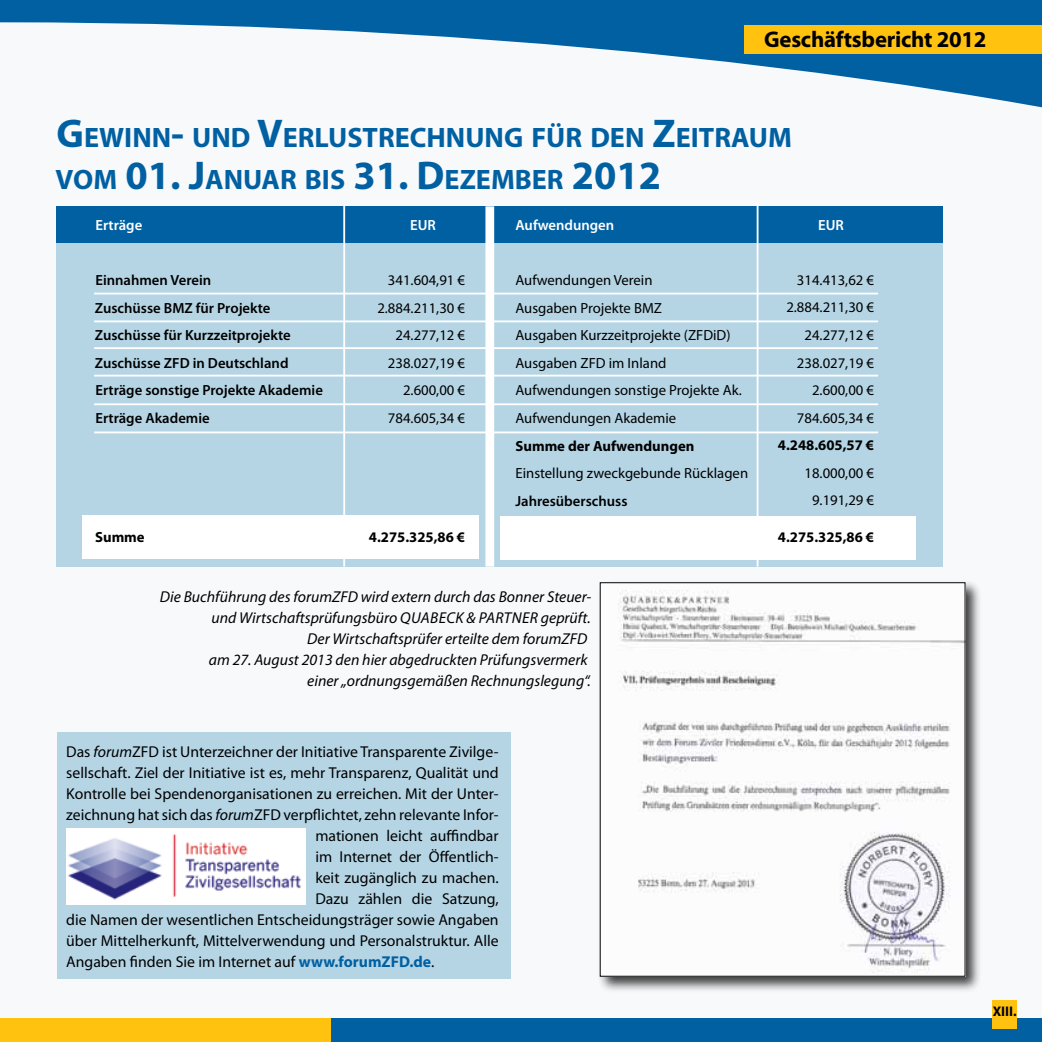
<style>
.page{position:relative;width:1042px;height:1042px;background:#0060a2}
.page>*{position:absolute;margin:0;border:0;box-sizing:border-box;transform-origin:0 0}
.t1{font:700 28.18px/42px "Myriad Pro";color:#0060a2}
.t2{font:700 22.75px "Myriad Pro";letter-spacing:-.01em;color:#000}
.t3{font:15.75px "Myriad Pro";color:#000}
.t4{font:italic 15.75px/21px "Myriad Pro";color:#000}
.t5{font:14.7px/27.7px "Myriad Pro";color:#000;text-align:right}
.t6{font:600 14.7px "Myriad Pro";color:#000}
.t7{font:700 14.7px "Myriad Pro";color:#000}
.t8{font:600 14.7px "Myriad Pro";color:#fff}
.t9{font:700 14px "Myriad Pro";color:#000}
.s1{font-size:40.25px}
.s2{font-style:italic}
.s3{font-weight:700;color:#0060a2}
</style>
<div class="page">
<div style="left:0;top:22px;width:1042px;height:996px;background:#f7f9fb"></div>
<div style="left:992px;top:1000px;width:25px;height:28px;background:#ffc20e"></div>
<div style="left:0;top:1018px;width:331px;height:24px;background:#ffc20e"></div>
<div style="left:744px;top:25px;width:298px;height:28px;background:#ffc20e"></div>
<div style="left:57px;top:209px;width:886px;height:357px;background:#b5d5e5"></div>
<div style="left:83px;top:515px;width:396px;height:44px;background:#fff"></div>
<hr style="left:94px;top:293px;width:784px;height:1px;background:#fff">
<hr style="left:94px;top:320px;width:784px;height:2px;background:#fff">
<hr style="left:94px;top:347px;width:784px;height:2px;background:#fff">
<hr style="left:94px;top:375px;width:784px;height:1px;background:#fff">
<hr style="left:94px;top:403px;width:784px;height:2px;background:#fff">
<hr style="left:94px;top:431px;width:784px;height:2px;background:#fff">
<div style="left:57px;top:206px;width:886px;height:37px;background:#0060a2"></div>
<div style="left:485px;top:206px;width:9px;height:360px;background:#fff"></div>
<hr style="left:343px;top:204px;width:2px;height:362px;background:#fff">
<hr style="left:756px;top:203px;width:2px;height:363px;background:#fff">
<div style="left:597px;top:580px;width:385px;height:413px;background:#000;opacity:.75"></div>
<img style="left:602px;top:584px;width:361px;height:390px">
<div style="left:57px;top:732px;width:453px;height:247px;background:#b5d5e5"></div>
<img style="left:66px;top:829px;width:239px;height:76px">
<div style="left:500px;top:516px;width:415px;height:44px;background:#fff"></div>
<h2 class="t2" style="left:764px;top:24px;width:224px">Geschäftsbericht 2012</h2>
<h1 class="t1" style="left:56px;top:116px;width:738px"><span class="s1">G</span>EWINN<span class="s1">-</span> UND <span class="s1">V</span>ERLUSTRECHNUNG FÜR DEN <span class="s1">Z</span>EITRAUM<br>VOM <span class="s1">01. J</span>ANUAR BIS <span class="s1">31. D</span>EZEMBER <span class="s1">2012</span></h1>
<p class="t8" style="left:95px;top:216px;width:48px">Erträge</p>
<p class="t8" style="left:410px;top:216px;width:27px">EUR</p>
<p class="t8" style="left:515px;top:216px;width:100px">Aufwendungen</p>
<p class="t8" style="left:818px;top:216px;width:27px">EUR</p>
<p class="t6" style="left:95px;top:271px;width:117px">Einnahmen Verein</p>
<p class="t5" style="left:515px;top:266px;width:139px">Aufwendungen Verein</p>
<p class="t6" style="left:95px;top:298px;width:177px">Zuschüsse BMZ für Projekte</p>
<p class="t5" style="left:515px;top:294px;width:148px">Ausgaben Projekte BMZ</p>
<p class="t6" style="left:95px;top:326px;width:197px">Zuschüsse für Kurzzeitprojekte</p>
<p class="t5" style="left:515px;top:321px;width:216px">Ausgaben Kurzzeitprojekte (ZFDiD)</p>
<p class="t6" style="left:95px;top:353px;width:195px">Zuschüsse ZFD in Deutschland</p>
<p class="t5" style="left:515px;top:349px;width:152px">Ausgaben ZFD im Inland</p>
<p class="t6" style="left:95px;top:381px;width:229px">Erträge sonstige Projekte Akademie</p>
<p class="t5" style="left:515px;top:376px;width:228px">Aufwendungen sonstige Projekte Ak.</p>
<p class="t6" style="left:95px;top:409px;width:116px">Erträge Akademie</p>
<p class="t5" style="left:515px;top:404px;width:162px">Aufwendungen Akademie</p>
<p class="t7" style="left:515px;top:436px;width:180px">Summe der Aufwendungen</p>
<p class="t5" style="left:515px;top:459px;width:234px">Einstellung zweckgebunde Rücklagen</p>
<p class="t6" style="left:515px;top:491px;width:114px">Jahresüberschuss</p>
<p class="t7" style="left:95px;top:528px;width:51px">Summe</p>
<p class="t5" style="left:377px;top:266px;width:89px">341.604,91 €<br>2.884.211,30 €<br>24.277,12 €<br>238.027,19 €<br>2.600,00 €<br>784.605,34 €</p>
<p class="t7" style="left:369px;top:528px;width:98px">4.275.325,86 €</p>
<p class="t4" style="left:211px;top:586px;width:382px;text-indent:-52px">Die Buchführung des forumZFD wird extern durch das Bonner Steuer&shy;und Wirtschaftsprüfungsbüro Quabeck</p>
<p class="t4" style="left:209px;top:607px;width:383px;text-align:right">geprüft.<br>Der Wirtschaftsprüfer erteilte dem forumZFD<br>am 27. August 2013 den hier abgedruckten Prüfungsvermerk einer „ordnungsgemäßen Rechnungslegung“.</p>
<p class="t4" style="left:467px;top:607px;width:30px">&amp; Partner</p>
<p class="t3" style="left:66px;top:742px;width:434px">Das <span class="s2">forum</span>ZFD ist Unterzeichner der Initiative Transparente Zivilge-</p>
<p class="t3" style="left:66px;top:763px;width:434px">sellschaft. Ziel der Initiative ist es, mehr Transparenz, Qualität und</p>
<p class="t3" style="left:66px;top:784px;width:434px">Kontrolle bei Spendenorganisationen zu erreichen. Mit der Unter-</p>
<p class="t3" style="left:66px;top:805px;width:434px">zeichnung hat sich das <span class="s2">forum</span>ZFD verpflichtet, zehn relevante Infor-</p>
<p class="t3" style="left:315px;top:826px;width:185px">mationen leicht auffindbar</p>
<p class="t3" style="left:315px;top:847px;width:185px">im Internet der Öffentlich-</p>
<p class="t3" style="left:315px;top:868px;width:185px">keit zugänglich zu machen.</p>
<p class="t3" style="left:315px;top:889px;width:185px">Dazu zählen die Satzung,</p>
<p class="t3" style="left:66px;top:910px;width:434px">die Namen der wesentlichen Entscheidungsträger sowie Angaben</p>
<p class="t3" style="left:66px;top:931px;width:434px">über Mittelherkunft, Mittelverwendung und Personalstruktur. Alle</p>
<p class="t3" style="left:66px;top:952px;width:370px">Angaben finden Sie im Internet auf <span class="s3">www.forumZFD.de</span>.</p>
<p class="t5" style="left:786px;top:266px;width:89px">314.413,62 €<br>2.884.211,30 €<br>24.277,12 €<br>238.027,19 €<br>2.600,00 €<br>784.605,34 €</p>
<p class="t7" style="left:778px;top:436px;width:98px">4.248.605,57 €</p>
<p class="t5" style="left:804px;top:459px;width:71px;text-align:center">18.000,00 €<br>9.191,29 €</p>
<p class="t7" style="left:778px;top:528px;width:98px">4.275.325,86 €</p>
<p class="t9" style="left:992px;top:1002px;width:26px">XIII.</p>
</div>
